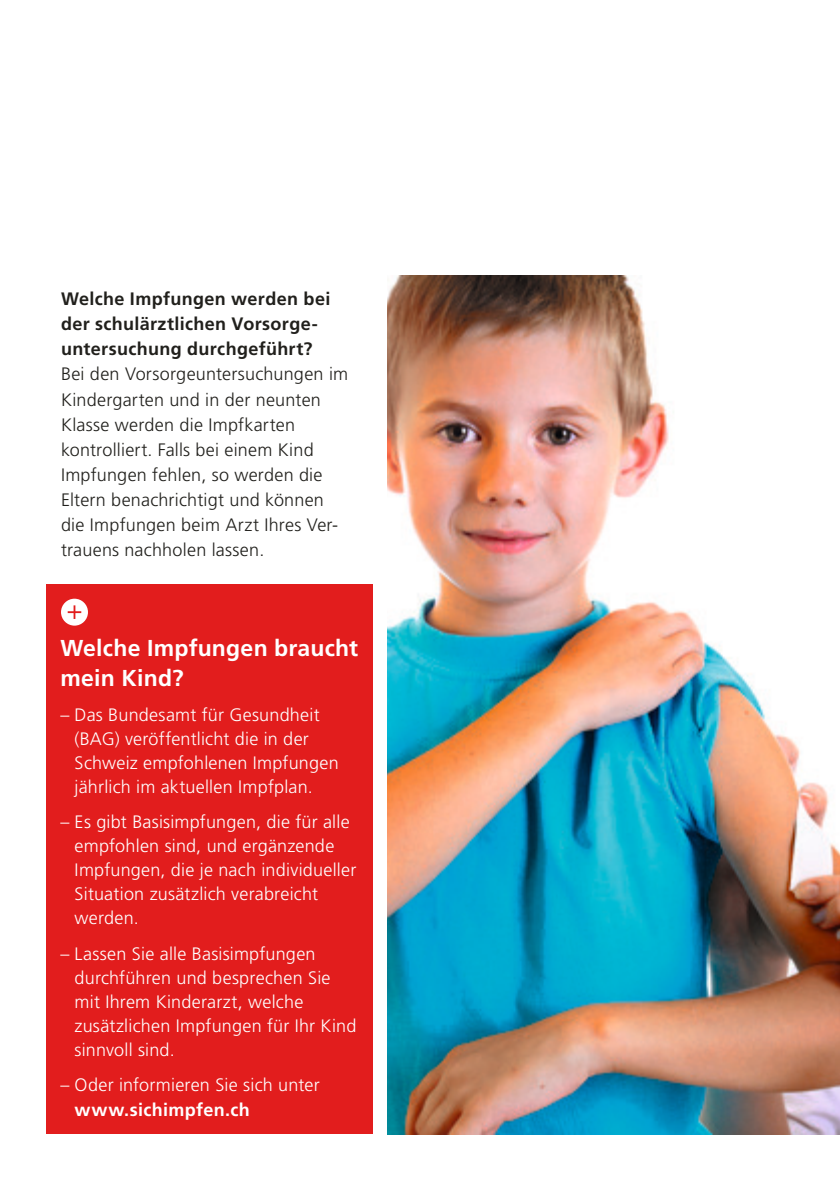
<style>
.page{position:relative;width:840px;height:1191px;background:#fff}
.page>*{position:absolute;margin:0;border:0;box-sizing:border-box;transform-origin:0 0}
.Zwischentitel_bold_1{font:700 23px/30px "Frutiger LT Std";letter-spacing:.01em;color:#fff}
.t1{font:300 18px/24px "Frutiger LT Std";letter-spacing:.01em;color:#fff}
.Grundtext_light_9_12{font:300 18px/25px "Frutiger LT Std";letter-spacing:.015em;color:#21201c}
.Grundtext_bold_9_12{font:700 18px/25px "Frutiger LT Std";letter-spacing:.02em;color:#21201c}
.s1{font-weight:700}
</style>
<div class="page">
<img style="left:387px;top:275px;width:452px;height:859px">
<div style="left:46px;top:584px;width:326px;height:550px;background:#e21d1d"></div>
<svg style="left:61px;top:598px;width:27px;height:27px"></svg>
<p class="Grundtext_bold_9_12" style="left:61px;top:287px;width:271px">Welche Impfungen werden bei der schulärztlichen Vorsorge&shy;untersuchung durchgeführt?</p>
<p class="Grundtext_light_9_12" style="left:61px;top:362px;width:288px">Bei den Vorsorgeuntersuchungen im<br>Kindergarten und in der neunten<br>Klasse werden die Impfkarten kontrolliert. Falls bei einem Kind<br>Impfungen fehlen, so werden die<br>Eltern benachrichtigt und können die Impfungen beim Arzt Ihres Ver&shy;trauens nachholen lassen.</p>
<p class="Zwischentitel_bold_1" style="left:60px;top:632px;width:299px">Welche Impfungen braucht mein Kind?</p>
<p class="t1" style="left:75px;top:703px;width:265px;text-indent:-14px">– Das Bundesamt für Gesundheit (BAG) veröffentlicht die in der<br>Schweiz empfohlenen Impfungen jährlich im aktuellen Impfplan.</p>
<p class="t1" style="left:75px;top:810px;width:283px;text-indent:-14px">– Es gibt Basisimpfungen, die für alle empfohlen sind, und ergänzende<br>Impfungen, die je nach individueller<br>Situation zusätzlich verabreicht werden.</p>
<p class="t1" style="left:75px;top:941px;width:283px;text-indent:-14px">– Lassen Sie alle Basisimpfungen durchführen und besprechen Sie mit Ihrem Kinderarzt, welche zusätzlichen Impfungen für Ihr Kind sinnvoll sind.</p>
<p class="t1" style="left:75px;top:1072px;width:246px;line-height:25px;text-indent:-14px">– Oder informieren Sie sich unter <span class="s1">www.sichimpfen.ch</span></p>
</div>
